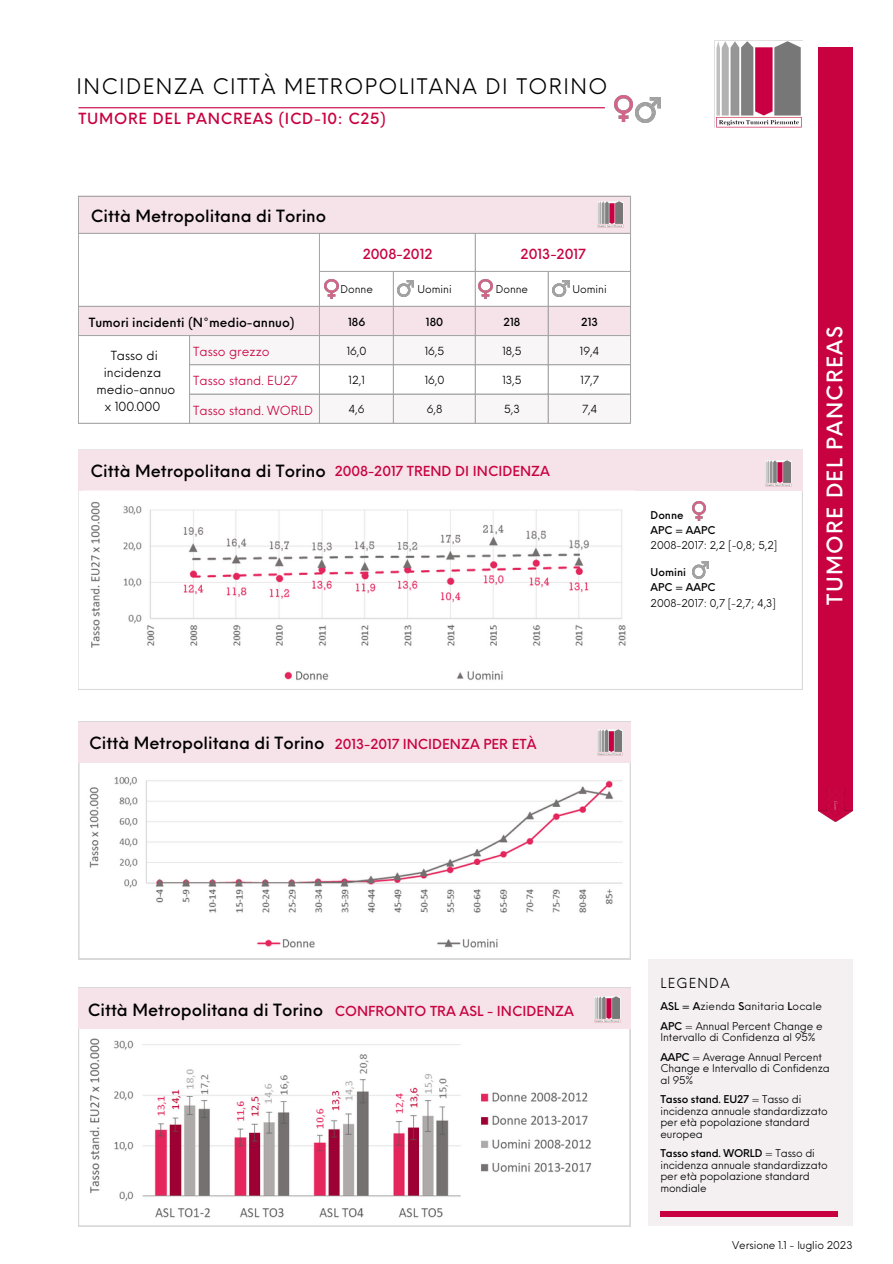
<style>
.page{position:relative;width:893px;height:1264px;background:#fff}
.page>*{position:absolute;margin:0;border:0;box-sizing:border-box;transform-origin:0 0}
.t1{font:21px "Neue Einstellung";letter-spacing:.065em;color:#000}
.t2{font:500 21px "Neue Einstellung";letter-spacing:.065em;color:#fff}
.t3{font:500 16.5px "Neue Einstellung";color:#000}
.t4{font:500 15px "Neue Einstellung";letter-spacing:.05em;color:#c80241}
.t5{font:500 13.65px "Neue Einstellung";color:#c80241}
.t6{font:500 13.5px "Neue Einstellung";color:#c80241}
.t7{font:13.5px "Neue Einstellung";letter-spacing:.09em;color:#000}
.t8{font:500 12.45px "Neue Einstellung";color:#000}
.t9{font:12.3px "Neue Einstellung";color:#c80241}
.t10{font:12.3px/17.1px "Neue Einstellung";color:#000;text-align:center}
.t11{font:10.95px "Neue Einstellung";color:#000}
.t12{font:500 10.95px "Neue Einstellung";color:#000}
.t13{font:10.5px/11.6px "Neue Einstellung";letter-spacing:-.015em;color:#000}
.t14{font:500 10.5px "Neue Einstellung";color:#000}
.t15{font:10.5px "Neue Einstellung";letter-spacing:.01em;color:#000}
.s1{font-weight:500}
</style>
<div class="page">
<div style="left:818px;top:48px;width:34px;height:763px;background:#c80241"></div>
<img style="left:818px;top:789px;width:34px;height:32px">
<hr style="left:78px;top:107px;width:527px;height:1px;background:#c80241">
<svg style="left:79px;top:197px;width:551px;height:138px"></svg>
<svg style="left:190px;top:336px;width:440px;height:87px"></svg>
<hr style="left:78px;top:196px;width:1px;height:227px;background:#a6a6a6">
<hr style="left:189px;top:336px;width:1px;height:87px;background:#a6a6a6">
<hr style="left:319px;top:233px;width:1px;height:190px;background:#a6a6a6">
<hr style="left:393px;top:272px;width:1px;height:151px;background:#a6a6a6">
<hr style="left:475px;top:233px;width:1px;height:190px;background:#a6a6a6">
<hr style="left:548px;top:272px;width:1px;height:151px;background:#a6a6a6">
<hr style="left:630px;top:196px;width:1px;height:227px;background:#a6a6a6">
<hr style="left:78px;top:196px;width:552px;height:1px;background:#a6a6a6">
<hr style="left:78px;top:233px;width:552px;height:1px;background:#a6a6a6">
<hr style="left:319px;top:271px;width:311px;height:1px;background:#a6a6a6">
<hr style="left:78px;top:306px;width:552px;height:1px;background:#a6a6a6">
<hr style="left:78px;top:335px;width:552px;height:1px;background:#a6a6a6">
<hr style="left:189px;top:364px;width:441px;height:1px;background:#a6a6a6">
<hr style="left:189px;top:394px;width:441px;height:1px;background:#a6a6a6">
<hr style="left:78px;top:423px;width:552px;height:1px;background:#a6a6a6">
<img style="left:325px;top:279px;width:13px;height:19px">
<img style="left:479px;top:279px;width:13px;height:19px">
<img style="left:397px;top:280px;width:17px;height:17px">
<img style="left:552px;top:280px;width:17px;height:17px">
<div style="left:78px;top:450px;width:724px;height:40px;background:#f6e3e9"></div>
<svg style="left:78px;top:1028px;width:552px;height:198px"></svg>
<img style="left:714px;top:41px;width:88px;height:86px">
<img style="left:597px;top:201px;width:26px;height:26px">
<img style="left:765px;top:461px;width:26px;height:25px">
<div style="left:78px;top:987px;width:552px;height:41px;background:#f6e3e9"></div>
<img style="left:594px;top:996px;width:26px;height:26px">
<div style="left:648px;top:959px;width:204px;height:267px;background:#f4f0f1"></div>
<svg style="left:78px;top:762px;width:552px;height:197px"></svg>
<div style="left:78px;top:721px;width:552px;height:41px;background:#f6e3e9"></div>
<img style="left:597px;top:729px;width:26px;height:26px">
<img style="left:692px;top:501px;width:13px;height:19px">
<img style="left:692px;top:561px;width:16px;height:17px">
<div style="left:660px;top:1210px;width:177px;height:6px;background:#c80241"></div>
<img style="left:614px;top:96px;width:18px;height:26px">
<img style="left:635px;top:97px;width:25px;height:25px">
<img style="left:82px;top:490px;width:552px;height:190px">
<img style="left:83px;top:769px;width:540px;height:182px">
<img style="left:82px;top:1030px;width:514px;height:191px">
<p class="t1" style="left:76px;top:68px;width:532px">INCIDENZA CITTÀ METROPOLITANA DI TORINO</p>
<p class="t4" style="left:78px;top:105px;width:309px">TUMORE DEL PANCREAS (ICD-10: C25)</p>
<p class="t3" style="left:91px;top:201px;width:237px">Città Metropolitana di Torino</p>
<p class="t5" style="left:363px;top:241px;width:71px">2008-2012</p>
<p class="t5" style="left:520px;top:241px;width:67px">2013-2017</p>
<p class="t13" style="left:340px;top:282px;width:34px">Donne</p>
<p class="t13" style="left:417px;top:282px;width:36px">Uomini</p>
<p class="t13" style="left:495px;top:282px;width:34px">Donne</p>
<p class="t13" style="left:572px;top:282px;width:36px">Uomini</p>
<p class="t8" style="left:89px;top:311px;width:207px">Tumori incidenti (N°medio-annuo)</p>
<p class="t12" style="left:348px;top:312px;width:19px">186</p>
<p class="t12" style="left:426px;top:312px;width:19px">180</p>
<p class="t12" style="left:503px;top:312px;width:18px">218</p>
<p class="t12" style="left:581px;top:312px;width:18px">213</p>
<p class="t10" style="left:96px;top:345px;width:80px">Tasso di incidenza medio-annuo</p>
<p class="t10" style="left:105px;top:396px;width:57px">x 100.000</p>
<p class="t9" style="left:193px;top:341px;width:78px">Tasso grezzo</p>
<p class="t11" style="left:347px;top:341px;width:21px">16,0</p>
<p class="t11" style="left:425px;top:341px;width:21px">16,5</p>
<p class="t11" style="left:502px;top:341px;width:21px">18,5</p>
<p class="t11" style="left:580px;top:341px;width:21px">19,4</p>
<p class="t9" style="left:193px;top:370px;width:106px">Tasso stand. EU27</p>
<p class="t11" style="left:348px;top:370px;width:18px">12,1</p>
<p class="t11" style="left:424px;top:370px;width:21px">16,0</p>
<p class="t11" style="left:502px;top:370px;width:21px">13,5</p>
<p class="t11" style="left:580px;top:370px;width:20px">17,7</p>
<p class="t9" style="left:193px;top:399px;width:121px">Tasso stand. WORLD</p>
<p class="t11" style="left:349px;top:399px;width:17px">4,6</p>
<p class="t11" style="left:426px;top:399px;width:17px">6,8</p>
<p class="t11" style="left:504px;top:399px;width:17px">5,3</p>
<p class="t11" style="left:582px;top:399px;width:17px">7,4</p>
<p class="t3" style="left:91px;top:456px;width:237px">Città Metropolitana di Torino</p>
<p class="t6" style="left:334px;top:459px;width:217px">2008-2017 TREND DI INCIDENZA</p>
<p class="t14" style="left:650px;top:505px;width:35px">Donne</p>
<p class="t14" style="left:650px;top:520px;width:66px">APC = AAPC</p>
<p class="t13" style="left:650px;top:538px;width:128px">2008-2017: 2,2 [-0,8; 5,2]</p>
<p class="t14" style="left:650px;top:563px;width:37px">Uomini</p>
<p class="t14" style="left:650px;top:578px;width:66px">APC = AAPC</p>
<p class="t13" style="left:650px;top:596px;width:127px">2008-2017: 0,7 [-2,7; 4,3]</p>
<p class="t3" style="left:89px;top:728px;width:237px">Città Metropolitana di Torino</p>
<p class="t6" style="left:334px;top:731px;width:203px">2013-2017 INCIDENZA PER ETÀ</p>
<p class="t2" style="left:816px;top:605px;width:280px;rotate:-90deg">TUMORE DEL PANCREAS</p>
<p class="t3" style="left:88px;top:995px;width:237px">Città Metropolitana di Torino</p>
<p class="t6" style="left:334px;top:998px;width:241px">CONFRONTO TRA ASL - INCIDENZA</p>
<p class="t7" style="left:660px;top:971px;width:71px">LEGENDA</p>
<p class="t15" style="left:660px;top:997px;width:163px"><span class="s1">ASL = A</span>zienda <span class="s1">S</span>anitaria <span class="s1">L</span>ocale</p>
<p class="t13" style="left:660px;top:1019px;width:164px"><span class="s1">APC</span> = Annual Percent Change e<br>Intervallo di Confidenza al 95%</p>
<p class="t13" style="left:660px;top:1050px;width:171px"><span class="s1">AAPC</span> = Average Annual Percent<br>Change e Intervallo di Confidenza al 95%</p>
<p class="t13" style="left:660px;top:1092px;width:169px"><span class="s1">Tasso stand. EU27</span> = Tasso di incidenza annuale standardizzato per età popolazione standard europea</p>
<p class="t13" style="left:660px;top:1146px;width:169px"><span class="s1">Tasso stand. WORLD</span> = Tasso di incidenza annuale standardizzato per età popolazione standard mondiale</p>
<p class="t13" style="left:732px;top:1238px;width:122px">Versione 1.1 - luglio 2023</p>
</div>
